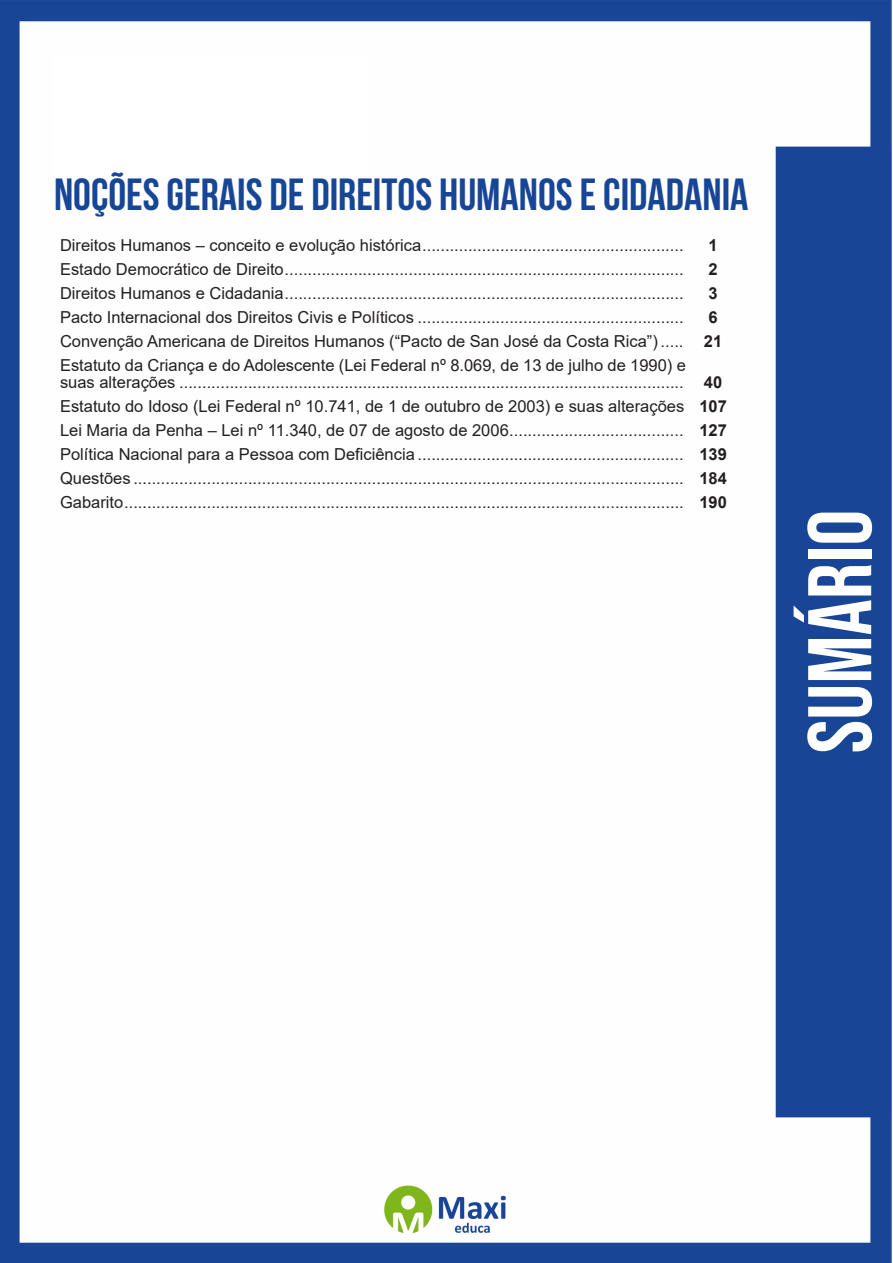
<style>
.page{position:relative;width:893px;height:1263px;background:#fff}
.page>*{position:absolute;margin:0;border:0;box-sizing:border-box;transform-origin:0 0}
.t1{font:90px "Bebas Neue";color:#fff}
.t2{font:700 45px "Bebas Neue";color:#184696}
.ALTERNATIVAS{font:16.5px/16.5px "Arial";color:#231f20}
.INDICE{font:700 16.5px "Arial";color:#231f20}
</style>
<div class="page">
<img style="left:0;top:0;width:892px;height:1263px">
<div style="left:53px;top:55px;width:317px;height:121px;background:#fff"></div>
<p class="t2" style="left:54px;top:170px;width:696px">NOÇÕES GERAIS DE DIREITOS HUMANOS E CIDADANIA</p>
<p class="ALTERNATIVAS" style="left:60px;top:237px;width:625px">Direitos Humanos – conceito e evolução histórica.........................................................</p>
<p class="INDICE" style="left:708px;top:234px;width:11px">1</p>
<p class="ALTERNATIVAS" style="left:60px;top:261px;width:625px">Estado Democrático de Direito.......................................................................................</p>
<p class="INDICE" style="left:708px;top:258px;width:11px">2</p>
<p class="ALTERNATIVAS" style="left:60px;top:285px;width:625px">Direitos Humanos e Cidadania.......................................................................................</p>
<p class="INDICE" style="left:708px;top:282px;width:11px">3</p>
<p class="ALTERNATIVAS" style="left:60px;top:309px;width:625px">Pacto Internacional dos Direitos Civis e Políticos ..........................................................</p>
<p class="INDICE" style="left:708px;top:306px;width:11px">6</p>
<p class="ALTERNATIVAS" style="left:60px;top:333px;width:625px">Convenção Americana de Direitos Humanos (“Pacto de San José da Costa Rica”) .....</p>
<p class="INDICE" style="left:704px;top:330px;width:20px">21</p>
<p class="ALTERNATIVAS" style="left:60px;top:357px;width:627px">Estatuto da Criança e do Adolescente (Lei Federal nº 8.069, de 13 de julho de 1990) e suas alterações ..............................................................................................................</p>
<p class="INDICE" style="left:704px;top:370px;width:20px">40</p>
<p class="ALTERNATIVAS" style="left:60px;top:398px;width:626px">Estatuto do Idoso (Lei Federal nº 10.741, de 1 de outubro de 2003) e suas alterações</p>
<p class="INDICE" style="left:699px;top:394px;width:29px">107</p>
<p class="ALTERNATIVAS" style="left:60px;top:422px;width:625px">Lei Maria da Penha – Lei nº 11.340, de 07 de agosto de 2006......................................</p>
<p class="INDICE" style="left:699px;top:418px;width:29px">127</p>
<p class="ALTERNATIVAS" style="left:60px;top:446px;width:625px">Política Nacional para a Pessoa com Deficiência ..........................................................</p>
<p class="INDICE" style="left:699px;top:442px;width:29px">139</p>
<p class="ALTERNATIVAS" style="left:60px;top:470px;width:625px">Questões ........................................................................................................................</p>
<p class="INDICE" style="left:699px;top:466px;width:29px">184</p>
<p class="ALTERNATIVAS" style="left:60px;top:494px;width:625px">Gabarito..........................................................................................................................</p>
<p class="INDICE" style="left:699px;top:490px;width:29px">190</p>
<h1 class="t1" style="left:789px;top:753px;width:245px;rotate:-90deg">sumário</h1>
</div>
